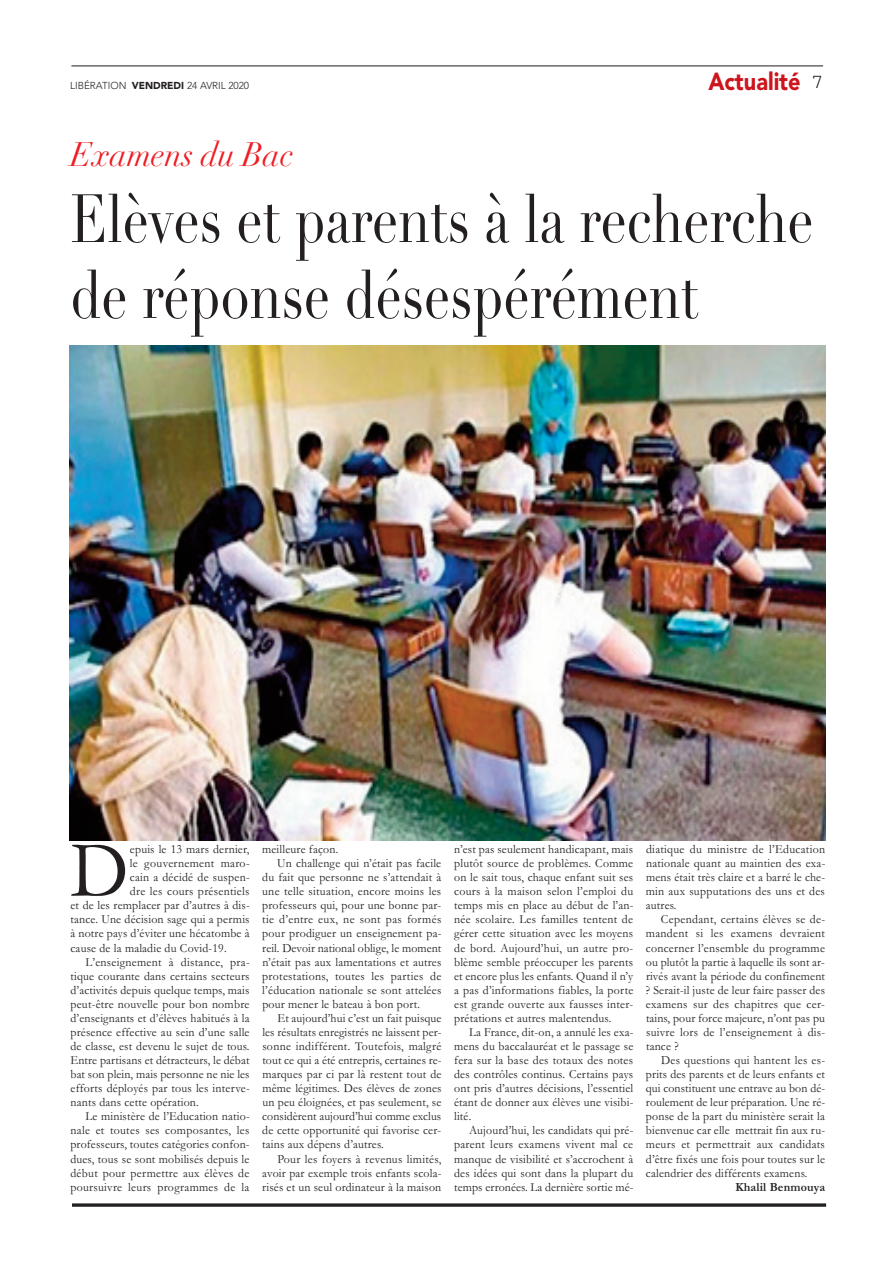
<style>
.page{position:relative;width:893px;height:1263px;background:#fff}
.page>*{position:absolute;margin:0;border:0;box-sizing:border-box;transform-origin:0 0}
.t1{font:79.5px "Garamond";color:#231f20;scale:.95 1}
.t2{font:67.05px/75.9px "Didot";color:#231f20;scale:.78 1}
.t3{font:italic 33.45px "Didot";color:#ee1d23;scale:.95 1}
.t4{font:900 24.6px "Avenir";color:#cd151d;scale:.89 1}
.t5{font:20.1px "Courier";color:#231f20}
.t6{font:12.45px/14.1px "Garamond";letter-spacing:.015em;color:#231f20;text-align:justify;scale:.95 1}
.t7{font:700 12.45px "Garamond";color:#231f20;scale:.95 1}
.t8{font:300 10.05px "Avenir";color:#231f20}
.s1{font-weight:900}
</style>
<div class="page">
<hr style="left:71px;top:66px;width:752px;height:1px;background:#231f20">
<svg style="left:72px;top:1203px;width:754px;height:4px;background:#464343"></svg>
<img style="left:69px;top:346px;width:756px;height:494px">
<p class="t8" style="left:70px;top:80px;width:58px">LIBÉRATION</p>
<p class="t8" style="left:132px;top:80px;width:119px"><span class="s1">VENDREDI</span> 24 AVRIL 2020</p>
<p class="t4" style="left:708px;top:60px;width:105px">Actualité</p>
<p class="t5" style="left:811px;top:71px;width:13px">7</p>
<p class="t3" style="left:70px;top:134px;width:236px">Examens du Bac</p>
<p class="t2" style="left:70px;top:182px;width:954px">Elèves et parents à la recherche de réponse désespérément</p>
<p class="t1" style="left:70px;top:823px;width:63px">D</p>
<p class="t6" style="left:130px;top:842px;width:128px">epuis le 13 mars dernier,</p>
<p class="t6" style="left:130px;top:856px;width:10px">le</p>
<p class="t6" style="left:144px;top:856px;width:75px">gouvernement</p>
<p class="t6" style="left:221px;top:856px;width:32px">maro-</p>
<p class="t6" style="left:130px;top:870px;width:128px">cain a décidé de suspen-</p>
<p class="t6" style="left:130px;top:884px;width:127px">dre les cours présentiels</p>
<p class="t6" style="left:71px;top:898px;width:190px">et de les remplacer par ’d autres à dis-</p>
<p class="t6" style="left:71px;top:926px;width:190px">à notre pays ’d éviter une hécatombe à cause de la maladie du Covid-19.</p>
<p class="t6" style="left:70px;top:968px;width:190px">tique courante dans certains secteurs</p>
<p class="t6" style="left:71px;top:912px;width:190px">tance. Une décision sage qui a permis</p>
<p class="t6" style="left:181px;top:954px;width:46px">distance,</p>
<p class="t6" style="left:86px;top:954px;width:82px">’L enseignement</p>
<p class="t6" style="left:70px;top:983px;width:190px">’d activités depuis quelque temps, mais peut-être nouvelle pour bon nombre ’d enseignants et ’d élèves habitués à la présence effective au sein ’d une salle de classe, est devenu le sujet de tous.<br>Entre partisans et détracteurs, le débat bat son plein, mais personne ne nie les</p>
<p class="t6" style="left:71px;top:1095px;width:137px">nants dans cette opération.</p>
<p class="t6" style="left:169px;top:954px;width:7px">à</p>
<p class="t6" style="left:230px;top:954px;width:22px">pra-</p>
<p class="t6" style="left:71px;top:1081px;width:190px">efforts déployés par tous les interve-</p>
<p class="t6" style="left:237px;top:1123px;width:15px">les</p>
<p class="t6" style="left:86px;top:1109px;width:174px">Le ministère de ’l Education natio-</p>
<p class="t6" style="left:70px;top:1151px;width:190px">dues, tous se sont mobilisés depuis le</p>
<p class="t6" style="left:70px;top:1123px;width:22px">nale</p>
<p class="t6" style="left:96px;top:1123px;width:11px">et</p>
<p class="t6" style="left:110px;top:1123px;width:33px">toutes</p>
<p class="t6" style="left:165px;top:1123px;width:71px">composantes,</p>
<p class="t6" style="left:145px;top:1123px;width:16px">ses</p>
<p class="t6" style="left:70px;top:1137px;width:190px">professeurs, toutes catégories confon-</p>
<p class="t6" style="left:70px;top:1165px;width:190px;text-align:right">début pour permettre aux élèves de la</p>
<p class="t6" style="left:224px;top:1179px;width:13px">de</p>
<p class="t6" style="left:128px;top:1179px;width:26px">leurs</p>
<p class="t6" style="left:70px;top:1179px;width:56px">poursuivre</p>
<p class="t6" style="left:157px;top:1179px;width:66px">programmes</p>
<p class="t6" style="left:262px;top:842px;width:82px">meilleure façon.</p>
<p class="t6" style="left:277px;top:856px;width:174px">Un challenge qui ’n était pas facile</p>
<p class="t6" style="left:262px;top:870px;width:190px">du fait que personne ne ’s attendait à</p>
<p class="t6" style="left:262px;top:884px;width:190px">une telle situation, encore moins les</p>
<p class="t6" style="left:262px;top:912px;width:190px">tie ’d entre eux, ne sont pas formés</p>
<p class="t6" style="left:262px;top:898px;width:190px">professeurs qui, pour une bonne par-</p>
<p class="t6" style="left:262px;top:940px;width:190px">reil. Devoir national oblige, le moment</p>
<p class="t6" style="left:262px;top:926px;width:190px">pour prodiguer un enseignement pa-</p>
<p class="t6" style="left:262px;top:954px;width:190px;text-align:right">’n était pas aux lamentations et autres de</p>
<p class="t6" style="left:371px;top:968px;width:15px">les</p>
<p class="t6" style="left:262px;top:968px;width:71px">protestations,</p>
<p class="t6" style="left:262px;top:983px;width:190px">’l éducation nationale se sont attelées</p>
<p class="t6" style="left:262px;top:997px;width:167px">pour mener le bateau à bon port.</p>
<p class="t6" style="left:277px;top:1011px;width:174px">Et aujourd’hui ’c est un fait puisque</p>
<p class="t6" style="left:262px;top:1039px;width:190px">sonne indifférent. Toutefois, malgré</p>
<p class="t6" style="left:391px;top:968px;width:36px">parties</p>
<p class="t6" style="left:335px;top:968px;width:33px">toutes</p>
<p class="t6" style="left:262px;top:1025px;width:190px">les résultats enregistrés ne laissent per-</p>
<p class="t6" style="left:262px;top:1067px;width:190px">marques par ci par là restent tout de</p>
<p class="t6" style="left:262px;top:1053px;width:190px">tout ce qui a été entrepris, certaines re-</p>
<p class="t6" style="left:262px;top:1081px;width:190px">même légitimes. Des élèves de zones un peu éloignées, et pas seulement, se considèrent aujourd’hui comme exclus</p>
<p class="t6" style="left:262px;top:1137px;width:129px">tains aux dépens ’d autres.</p>
<p class="t6" style="left:262px;top:1123px;width:190px">de cette opportunité qui favorise cer-</p>
<p class="t6" style="left:277px;top:1151px;width:174px">Pour les foyers à revenus limités,</p>
<p class="t6" style="left:262px;top:1179px;width:190px">risés et un seul ordinateur à la maison</p>
<p class="t6" style="left:262px;top:1165px;width:190px">avoir par exemple trois enfants scola-</p>
<p class="t6" style="left:454px;top:842px;width:190px">’n est pas seulement handicapant, mais plutôt source de problèmes. Comme on le sait tous, chaque enfant suit ses cours à la maison selon ’l emploi du</p>
<p class="t6" style="left:454px;top:912px;width:190px">née scolaire. Les familles tentent de</p>
<p class="t6" style="left:454px;top:898px;width:190px">temps mis en place au début de ’l an-</p>
<p class="t6" style="left:454px;top:926px;width:190px">gérer cette situation avec les moyens</p>
<p class="t6" style="left:454px;top:954px;width:190px">blème semble préoccuper les parents</p>
<p class="t6" style="left:454px;top:940px;width:190px">de bord. Aujourd’hui, un autre pro-</p>
<p class="t6" style="left:454px;top:968px;width:190px">et encore plus les enfants. Quand i l y’n a pas ’d informations fiables, la porte</p>
<p class="t6" style="left:454px;top:1011px;width:167px">prétations et autres malentendus.</p>
<p class="t6" style="left:454px;top:997px;width:190px">est grande ouverte aux fausses inter-</p>
<p class="t6" style="left:454px;top:1039px;width:190px">mens du baccalauréat et le passage se</p>
<p class="t6" style="left:469px;top:1025px;width:174px">La France, dit-on a, annulé les exa-</p>
<p class="t6" style="left:454px;top:1053px;width:190px">fera sur la base des totaux des notes des contrôles continus. Certains pays ont pris ’d autres décisions ’ l, essentiel</p>
<p class="t6" style="left:454px;top:1109px;width:20px">lité.</p>
<p class="t6" style="left:454px;top:1095px;width:190px">étant de donner aux élèves une visibi-</p>
<p class="t6" style="left:454px;top:1137px;width:190px">parent leurs examens vivent mal ce</p>
<p class="t6" style="left:469px;top:1123px;width:174px">Aujourd’hui, les candidats qui pré-</p>
<p class="t6" style="left:454px;top:1151px;width:190px">manque de visibilité et ’s accrochent à des idées qui sont dans la plupart du</p>
<p class="t6" style="left:454px;top:1179px;width:190px">temps erronées. La dernière sortie mé-</p>
<p class="t6" style="left:646px;top:842px;width:190px">diatique du ministre de ’l Education</p>
<p class="t6" style="left:646px;top:856px;width:190px">nationale quant au maintien des exa-</p>
<p class="t6" style="left:646px;top:898px;width:34px">autres.</p>
<p class="t6" style="left:780px;top:926px;width:49px">devraient</p>
<p class="t6" style="left:646px;top:870px;width:190px">mens était très claire et a barré le che-</p>
<p class="t6" style="left:646px;top:884px;width:190px">min aux supputations des uns et des</p>
<p class="t6" style="left:661px;top:912px;width:174px">Cependant, certains élèves se de-</p>
<p class="t6" style="left:646px;top:940px;width:190px">concerner ’l ensemble du programme</p>
<p class="t6" style="left:646px;top:968px;width:190px">rivés avant la période du confinement</p>
<p class="t6" style="left:646px;top:926px;width:46px">mandent</p>
<p class="t6" style="left:711px;top:926px;width:15px">les</p>
<p class="t6" style="left:696px;top:926px;width:9px">si</p>
<p class="t6" style="left:731px;top:926px;width:45px">examens</p>
<p class="t6" style="left:646px;top:954px;width:190px">ou plutôt la partie à laquelle ils sont ar-</p>
<p class="t6" style="left:646px;top:983px;width:190px">? Serait i l- juste de leur faire passer des</p>
<p class="t6" style="left:646px;top:1011px;width:190px">tains, pour force majeure ’n, ont pas pu</p>
<p class="t6" style="left:646px;top:997px;width:190px">examens sur des chapitres que cer-</p>
<p class="t6" style="left:646px;top:1039px;width:36px">tance ?</p>
<p class="t6" style="left:646px;top:1025px;width:190px">suivre lors de ’l enseignement à dis-</p>
<p class="t6" style="left:646px;top:1067px;width:190px">prits des parents et de leurs enfants et</p>
<p class="t6" style="left:661px;top:1053px;width:174px">Des questions qui hantent les es-</p>
<p class="t6" style="left:646px;top:1081px;width:190px">qui constituent une entrave au bon dé-</p>
<p class="t6" style="left:646px;top:1095px;width:190px">roulement de leur préparation. Une ré-</p>
<p class="t6" style="left:646px;top:1109px;width:190px">ponse de la part du ministère serait la</p>
<p class="t6" style="left:646px;top:1123px;width:190px">bienvenue car elle mettrait fin aux ru-</p>
<p class="t6" style="left:646px;top:1151px;width:190px">’d être fixés une fois pour toutes sur le</p>
<p class="t6" style="left:646px;top:1165px;width:171px">calendrier des différents examens.</p>
<p class="t7" style="left:736px;top:1179px;width:96px">Khalil Benmouya</p>
<p class="t6" style="left:779px;top:1137px;width:49px">candidats</p>
<p class="t6" style="left:696px;top:1137px;width:59px">permettrait</p>
<p class="t6" style="left:681px;top:1137px;width:11px">et</p>
<p class="t6" style="left:646px;top:1137px;width:33px">meurs</p>
<p class="t6" style="left:757px;top:1137px;width:19px">aux</p>
</div>
